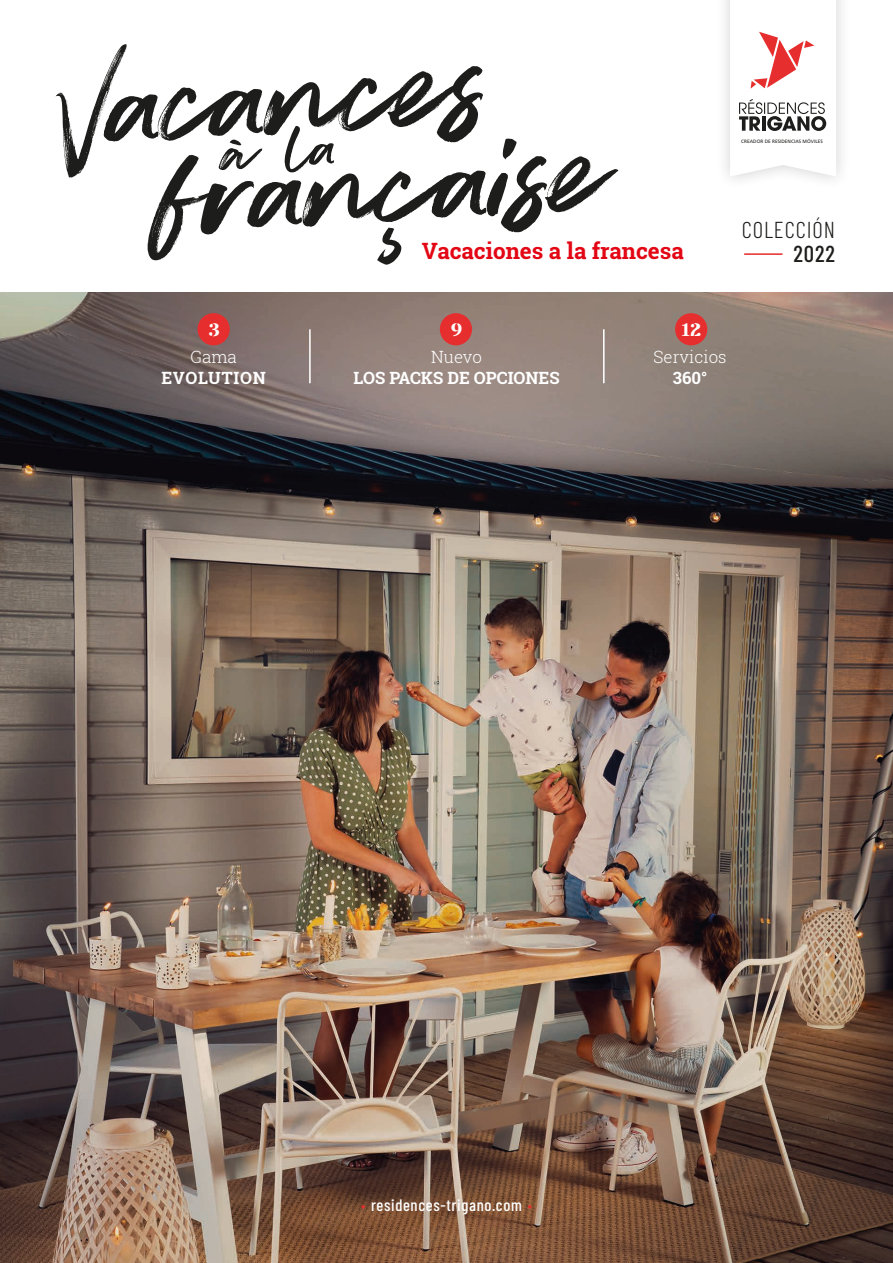
<style>
.page{position:relative;width:893px;height:1263px;background:#fff}
.page>*{position:absolute;margin:0;border:0;box-sizing:border-box;transform-origin:0 0}
.t1{font:186.9px "Super Fly Two";color:#1d1d1b}
.t2{font:300 22.95px "Barlow Condensed";letter-spacing:.04em;color:#1d1d1b}
.t3{font:500 22.95px "Barlow Condensed";color:#1d1d1b}
.t4{font:700 22.5px "Roboto Slab";color:#e30614}
.t5{font:18.45px "Saint George Lowercase Stencil";color:#fff}
.t6{font:700 16.95px "Roboto Slab";color:#fff}
.t7{font:300 16.95px "Roboto Slab";color:#fff}
.t8{font:700 16.95px "Roboto Slab";letter-spacing:.04em;color:#fff}
.t9{font:500 16.5px "Barlow Condensed";letter-spacing:.04em;color:#fff}
.t10{font:4.8px "Frutiger";color:#1d1d1b}
</style>
<div class="page">
<img style="left:0;top:293px;width:893px;height:970px">
<svg style="left:361px;top:1205px;width:4px;height:3px"></svg>
<div style="left:715px;top:0;width:136px;height:190px;background:#1d1d1b;opacity:.2"></div>
<svg style="left:736px;top:31px;width:95px;height:146px"></svg>
<hr style="left:744px;top:253px;width:38px;height:2px;background:#e62e2e">
<svg style="left:55px;top:44px;width:72px;height:134px"></svg>
<hr style="left:309px;top:329px;width:2px;height:54px;background:#fff">
<hr style="left:603px;top:329px;width:2px;height:54px;background:#fff">
<div style="left:197px;top:313px;width:33px;height:32px;background:#e62e2e;border-radius:50%"></div>
<div style="left:675px;top:313px;width:32px;height:32px;background:#e62e2e;border-radius:50%"></div>
<div style="left:440px;top:313px;width:32px;height:32px;background:#e62e2e;border-radius:50%"></div>
<h1 class="t1" style="left:106px;top:-7px;width:381px;rotate:-3deg">acances</h1>
<h1 class="t1" style="left:156px;top:83px;width:448px;rotate:-3deg">française</h1>
<h3 class="t4" style="left:422px;top:236px;width:264px">Vacaciones a la francesa</h3>
<p class="t10" style="left:741px;top:139px;width:83px">CREADOR DE RESIDENCIAS MÓVILES</p>
<h2 class="t2" style="left:742px;top:213px;width:95px">COLECCIÓN</h2>
<h2 class="t3" style="left:793px;top:237px;width:43px">2022</h2>
<h3 class="t5" style="left:209px;top:319px;width:12px">3</h3>
<h3 class="t7" style="left:190px;top:346px;width:48px">Gama</h3>
<h3 class="t8" style="left:161px;top:366px;width:106px">EVOLUTION</h3>
<h3 class="t5" style="left:451px;top:319px;width:12px">9</h3>
<h3 class="t7" style="left:431px;top:346px;width:52px">Nuevo</h3>
<h3 class="t6" style="left:353px;top:366px;width:208px">LOS PACKS DE OPCIONES</h3>
<h3 class="t5" style="left:682px;top:319px;width:21px">12</h3>
<h3 class="t7" style="left:653px;top:346px;width:75px">Servicios</h3>
<h3 class="t6" style="left:673px;top:366px;width:36px">360°</h3>
<h3 class="t9" style="left:371px;top:1193px;width:152px">residences-trigano.com</h3>
</div>
